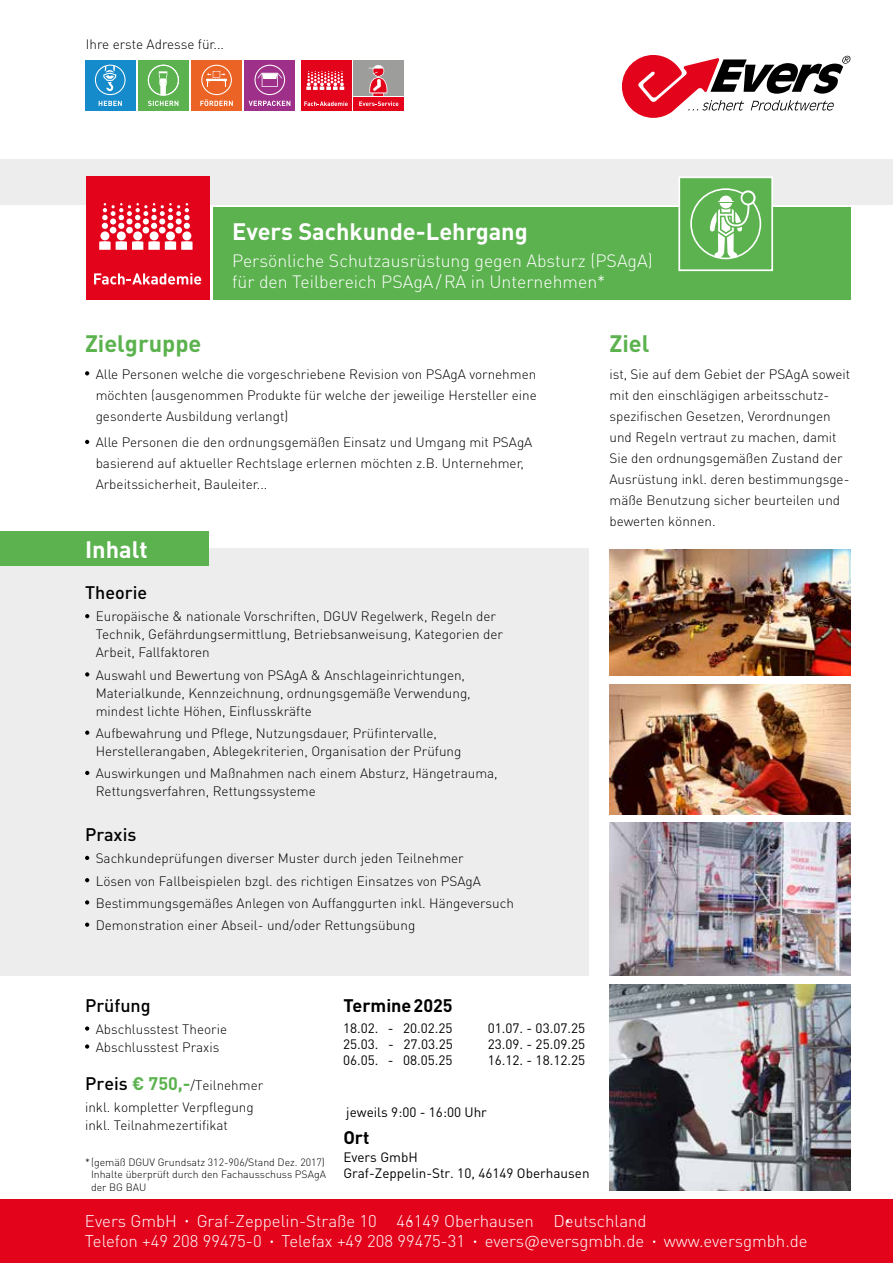
<style>
.page{position:relative;width:893px;height:1263px;background:#fff}
.page>*{position:absolute;margin:0;border:0;box-sizing:border-box;transform-origin:0 0}
.t1{font:700 23.55px "DIN Pro";color:#fff}
.t2{font:700 23.55px "DIN Pro";color:#5bb24e}
.t3{font:500 18px "DIN Pro";color:#000}
.t4{font:700 18px "DIN Pro";color:#000}
.t5{font:300 17.7px/21.1px "DIN Pro";color:#fff}
.t6{font:300 16.8px/20.5px "DIN Pro";color:#fff}
.t7{font:300 13.5px/21px "DIN Pro";color:#000}
.t8{font:13.5px/16.2px "DIN Pro";color:#000;text-align:justify}
.t9{font:300 10.5px/12.6px "DIN Pro";color:#000;text-align:center}
.s1{font-weight:500;font-size:18px}
.s2{font-weight:700;font-size:18px;color:#5bb24e}
</style>
<div class="page">
<div style="left:0;top:159px;width:893px;height:46px;background:#ededed"></div>
<svg style="left:85px;top:371px;width:4px;height:4px"></svg>
<svg style="left:85px;top:440px;width:4px;height:4px"></svg>
<div style="left:213px;top:208px;width:637px;height:92px;background:#5bb24e"></div>
<div style="left:86px;top:176px;width:123px;height:124px;background:#e3041c"></div>
<svg style="left:94px;top:273px;width:107px;height:11px"></svg>
<div style="left:100px;top:231px;width:9px;height:9px;background:#fff;border-radius:50%"></div>
<div style="left:117px;top:231px;width:9px;height:9px;background:#fff;border-radius:50%"></div>
<div style="left:133px;top:231px;width:9px;height:9px;background:#fff;border-radius:50%"></div>
<div style="left:150px;top:231px;width:9px;height:9px;background:#fff;border-radius:50%"></div>
<div style="left:166px;top:231px;width:9px;height:9px;background:#fff;border-radius:50%"></div>
<svg style="left:99px;top:241px;width:94px;height:9px"></svg>
<div style="left:182px;top:231px;width:9px;height:9px;background:#fff;border-radius:50%"></div>
<svg style="left:102px;top:203px;width:88px;height:30px"></svg>
<svg style="left:678px;top:177px;width:96px;height:95px"></svg>
<div style="left:742px;top:192px;width:11px;height:12px;background:#5bb24e;border-radius:50%"></div>
<img style="left:609px;top:549px;width:241px;height:127px">
<img style="left:609px;top:822px;width:241px;height:154px">
<img style="left:609px;top:684px;width:241px;height:130px">
<img style="left:609px;top:984px;width:241px;height:207px">
<div style="left:0;top:549px;width:588px;height:427px;background:#ededed"></div>
<svg style="left:85px;top:614px;width:4px;height:4px"></svg>
<svg style="left:85px;top:672px;width:4px;height:4px"></svg>
<svg style="left:85px;top:730px;width:4px;height:5px"></svg>
<svg style="left:85px;top:771px;width:4px;height:4px"></svg>
<svg style="left:85px;top:856px;width:4px;height:4px"></svg>
<svg style="left:85px;top:878px;width:4px;height:4px"></svg>
<svg style="left:85px;top:900px;width:4px;height:4px"></svg>
<svg style="left:85px;top:922px;width:4px;height:5px"></svg>
<div style="left:0;top:531px;width:209px;height:35px;background:#5bb24e"></div>
<div style="left:0;top:1199px;width:893px;height:64px;background:#e3041c"></div>
<svg style="left:622px;top:55px;width:229px;height:63px"></svg>
<div style="left:245px;top:60px;width:50px;height:50px;background:#9e3089"></div>
<svg style="left:249px;top:101px;width:41px;height:5px"></svg>
<svg style="left:254px;top:65px;width:31px;height:30px"></svg>
<div style="left:191px;top:60px;width:51px;height:50px;background:#ec6425"></div>
<svg style="left:200px;top:65px;width:33px;height:41px"></svg>
<div style="left:85px;top:60px;width:50px;height:50px;background:#168bcc"></div>
<svg style="left:99px;top:101px;width:23px;height:5px"></svg>
<svg style="left:95px;top:65px;width:31px;height:30px"></svg>
<div style="left:138px;top:60px;width:51px;height:50px;background:#5bb24e"></div>
<svg style="left:148px;top:65px;width:31px;height:41px"></svg>
<div style="left:354px;top:60px;width:50px;height:37px;background:#9d9d9c"></div>
<div style="left:354px;top:97px;width:50px;height:13px;background:#e3041c"></div>
<hr style="left:354px;top:97px;width:50px;height:1px;background:#fff">
<svg style="left:359px;top:65px;width:39px;height:41px"></svg>
<div style="left:301px;top:60px;width:50px;height:50px;background:#e3041c"></div>
<svg style="left:304px;top:101px;width:44px;height:5px"></svg>
<svg style="left:306px;top:71px;width:38px;height:19px"></svg>
<svg style="left:85px;top:1026px;width:4px;height:5px"></svg>
<svg style="left:85px;top:1044px;width:4px;height:5px"></svg>
<p class="t7" style="left:86px;top:33px;width:140px">Ihre erste Adresse für...</p>
<h1 class="t1" style="left:232px;top:216px;width:297px">Evers Sachkunde-Lehrgang</h1>
<h3 class="t5" style="left:232px;top:249px;width:422px">Persönliche Schutzausrüstung gegen Absturz (PSAgA) für den Teilbereich PSAgA/RA in Unternehmen*</h3>
<h1 class="t2" style="left:85px;top:328px;width:118px">Zielgruppe</h1>
<p class="t7" style="left:96px;top:363px;width:443px;text-align:justify">Alle Personen welche die vorgeschriebene Revision von PSAgA vornehmen möchten (ausgenommen Produkte für welche der jeweilige Hersteller eine gesonderte Ausbildung verlangt)</p>
<p class="t7" style="left:96px;top:431px;width:438px">Alle Personen die den ordnungsgemäßen Einsatz und Umgang mit PSAgA basierend auf aktueller Rechtslage erlernen möchten z.B. Unternehmer,<br>Arbeitssicherheit, Bauleiter...</p>
<h1 class="t1" style="left:85px;top:534px;width:64px">Inhalt</h1>
<h2 class="t3" style="left:85px;top:580px;width:63px">Theorie</h2>
<p class="t7" style="left:96px;top:607px;width:409px;line-height:18px">Europäische &amp; nationale Vorschriften, DGUV Regelwerk, Regeln der<br>Technik, Gefährdungsermittlung, Betriebsanweisung, Kategorien der<br>Arbeit, Fallfaktoren</p>
<p class="t7" style="left:96px;top:665px;width:376px;line-height:18px">Auswahl und Bewertung von PSAgA &amp; Anschlageinrichtungen,<br>Materialkunde, Kennzeichnung, ordnungsgemäße Verwendung, mindest lichte Höhen, Einflusskräfte</p>
<p class="t7" style="left:96px;top:723px;width:367px;line-height:18px">Aufbewahrung und Pflege, Nutzungsdauer, Prüfintervalle,<br>Herstellerangaben, Ablegekriterien, Organisation der Prüfung</p>
<p class="t7" style="left:96px;top:764px;width:403px;line-height:18px">Auswirkungen und Maßnahmen nach einem Absturz, Hängetrauma,<br>Rettungsverfahren, Rettungssysteme</p>
<h2 class="t3" style="left:85px;top:822px;width:53px">Praxis</h2>
<p class="t7" style="left:96px;top:847px;width:420px;line-height:22.2px">Sachkundeprüfungen diverser Muster durch jeden Teilnehmer<br>Lösen von Fallbeispielen bzgl. des richtigen Einsatzes von PSAgA Bestimmungsgemäßes Anlegen von Auffanggurten inkl. Hängeversuch Demonstration einer Abseil- und/oder Rettungsübung</p>
<h1 class="t2" style="left:609px;top:328px;width:41px">Ziel</h1>
<p class="t7" style="left:609px;top:363px;width:242px">ist, Sie auf dem Gebiet der PSAgA soweit mit den einschlägigen arbeitsschutz&shy;spezifischen Gesetzen, Verordnungen und Regeln vertraut zu machen, damit Sie den ordnungsgemäßen Zustand der Ausrüstung inkl. deren bestimmungsge&shy;mäße Benutzung sicher beurteilen und bewerten können.</p>
<h2 class="t4" style="left:343px;top:993px;width:111px">Termine 2025</h2>
<p class="t8" style="left:343px;top:1020px;width:111px">18.02. - 20.02.25<br>25.03. - 27.03.25<br>06.05. - 08.05.25</p>
<h2 class="t3" style="left:85px;top:993px;width:67px">Prüfung</h2>
<p class="t7" style="left:96px;top:1019px;width:133px;line-height:18px">Abschlusstest Theorie<br>Abschlusstest Praxis</p>
<p class="t7" style="left:85px;top:1073px;width:180px;line-height:22.2px"><span class="s1">Preis</span> <span class="s2">€ 750,-</span>/Teilnehmer inkl. kompletter Verpflegung</p>
<p class="t7" style="left:85px;top:1114px;width:144px">inkl. Teilnahmezertifikat</p>
<p class="t9" style="left:85px;top:1155px;width:242px">* (gemäß DGUV Grundsatz 312-906/Stand Dez. 2017)<br>Inhalte überprüft durch den Fachausschuss PSAgA</p>
<p class="t8" style="left:488px;top:1019px;width:99px">01.07. - 03.07.25<br>23.09. - 25.09.25<br>16.12. - 18.12.25</p>
<p class="t8" style="left:346px;top:1103px;width:142px">jeweils 9:00 - 16:00 Uhr</p>
<h2 class="t4" style="left:343px;top:1125px;width:28px">Ort</h2>
<p class="t8" style="left:343px;top:1148px;width:248px">Evers GmbH<br>Graf-Zeppelin-Str. 10, 46149 Oberhausen</p>
<p class="t9" style="left:91px;top:1180px;width:57px">der BG BAU</p>
<p class="t6" style="left:85px;top:1210px;width:724px">Evers GmbH Graf-Zeppelin-Straße 10 46149 Oberhausen Deutschland<br>Telefon +49 208 99475-0 Telefax +49 208 99475-31 evers@eversgmbh.de www.eversgmbh.de</p>
</div>
